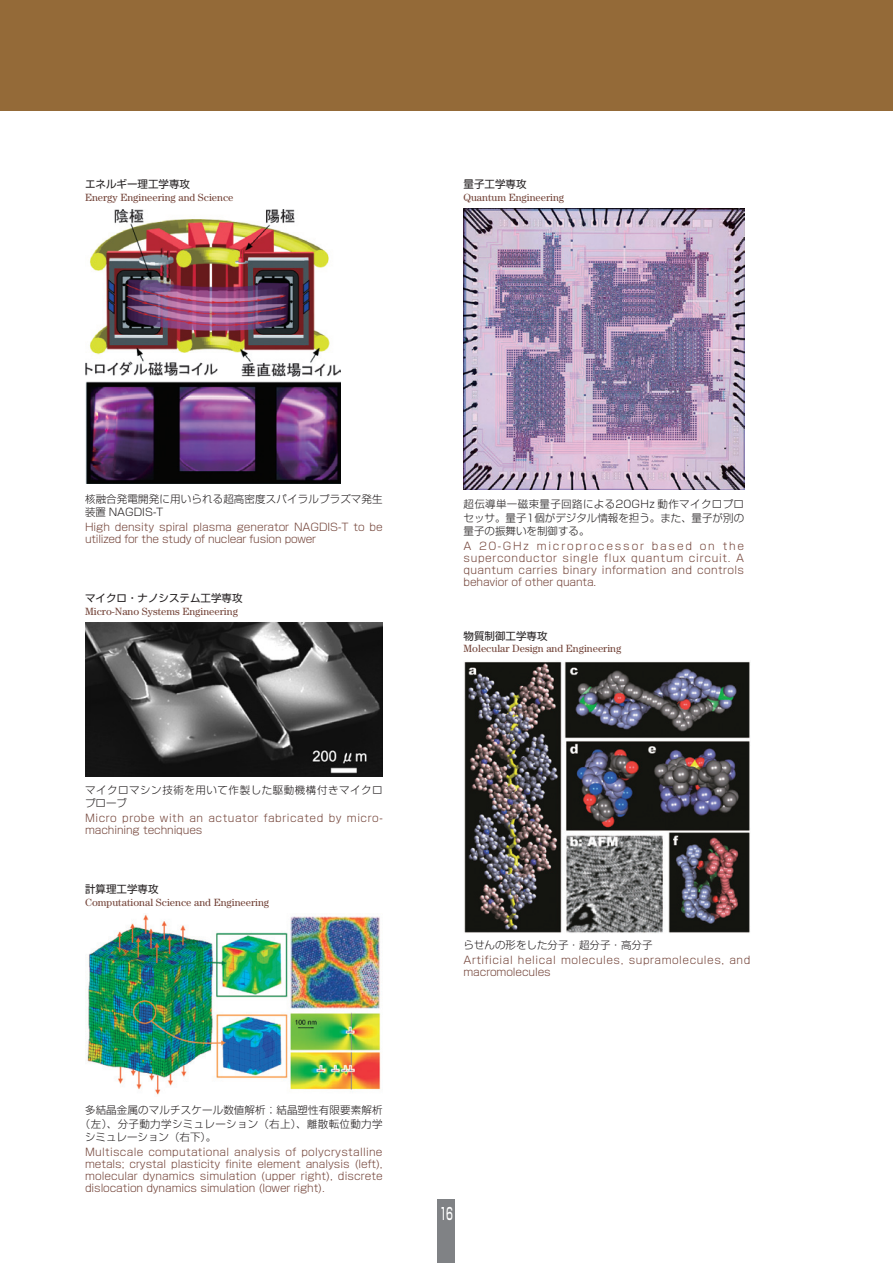
<style>
.page{position:relative;width:893px;height:1263px;background:#fff}
.page>*{position:absolute;margin:0;border:0;box-sizing:border-box;transform-origin:0 0}
.t1{font:500 16.5px "Shin Go Pro";color:#fff;scale:.55 1}
.t2{font:300 10.5px/12px "Shin Go Pro";letter-spacing:-.005em;color:#724237;text-align:justify}
.t3{font:300 10.5px/13.5px "Shin Go Pro";letter-spacing:.015em;color:#231f20;text-align:justify}
.t4{font:10.5px "Century Std";color:#724237}
.t5{font:300 10.5px/12px "Shin Go Pro";letter-spacing:.05em;color:#724237}
.t6{font:10.5px "Shin Go Pro";color:#231f20}
.t7{font:300 10.5px/13.5px "Shin Go Pro";letter-spacing:.05em;color:#231f20}
.t8{font:300 10.5px "Shin Go Pro";letter-spacing:.035em;color:#231f20}
</style>
<div class="page">
<div style="left:0;top:0;width:893px;height:111px;background:#946a38"></div>
<div style="left:438px;top:1199px;width:17px;height:64px;background:#808285"></div>
<img style="left:463px;top:209px;width:281px;height:281px">
<img style="left:464px;top:661px;width:286px;height:272px">
<img style="left:85px;top:209px;width:255px;height:275px">
<img style="left:87px;top:914px;width:294px;height:181px">
<img style="left:85px;top:622px;width:298px;height:154px">
<p class="t6" style="left:85px;top:175px;width:106px">エネルギー理工学専攻</p>
<p class="t4" style="left:85px;top:191px;width:150px">Energy Engineering and Science</p>
<p class="t6" style="left:463px;top:175px;width:64px">量子工学専攻</p>
<p class="t4" style="left:463px;top:191px;width:102px">Quantum Engineering</p>
<p class="t3" style="left:85px;top:490px;width:299px">核融合発電開発に用いられる超高密度スパイラルプラズマ発生装置 NAGDIS-T</p>
<p class="t2" style="left:85px;top:520px;width:299px">High density spiral plasma generator NAGDIS-T to be utilized for the study of nuclear fusion power</p>
<p class="t6" style="left:85px;top:589px;width:159px">マイクロ・ナノシステム工学専攻</p>
<p class="t4" style="left:85px;top:605px;width:154px">Micro-Nano Systems Engineering</p>
<p class="t7" style="left:85px;top:782px;width:299px">マイクロマシン技術を用いて作製した駆動機構付きマイクロプローブ</p>
<p class="t5" style="left:85px;top:811px;width:298px">Micro probe with an actuator fabricated by micro&shy;machining techniques</p>
<p class="t6" style="left:85px;top:880px;width:75px">計算理工学専攻</p>
<p class="t4" style="left:85px;top:896px;width:186px">Computational Science and Engineering</p>
<p class="t3" style="left:85px;top:1102px;width:299px">多結晶金属のマルチスケール数値解析；結晶塑性有限要素解析</p>
<p class="t8" style="left:80px;top:1115px;width:304px">（左）、分子動力学シミュレーション（右上）、離散転位動力学</p>
<p class="t3" style="left:85px;top:1129px;width:133px">シミュレーション（右下）。</p>
<p class="t2" style="left:85px;top:1145px;width:299px">Multiscale computational analysis of polycrystalline metals; crystal plasticity finite element analysis (left), molecular dynamics simulation (upper right), discrete dislocation dynamics simulation (lower right).</p>
<p class="t3" style="left:463px;top:496px;width:282px">超伝導単一磁束量子回路による20GHz 動作マイクロプロセッサ。量子1個がデジタル情報を担う。また、量子が別の量子の振舞いを制御する。</p>
<p class="t2" style="left:463px;top:539px;width:282px">A 20-GHz microprocessor based on the superconductor single flux quantum circuit. A quantum carries binary information and controls behavior of other quanta.</p>
<p class="t6" style="left:463px;top:627px;width:85px">物質制御工学専攻</p>
<p class="t4" style="left:463px;top:643px;width:159px">Molecular Design and Engineering</p>
<p class="t3" style="left:463px;top:937px;width:190px">らせんの形をした分子・超分子・高分子</p>
<p class="t5" style="left:463px;top:953px;width:288px">Artificial helical molecules, supramolecules, and macromolecules</p>
<h1 class="t1" style="left:440px;top:1200px;width:26px">16</h1>
</div>
